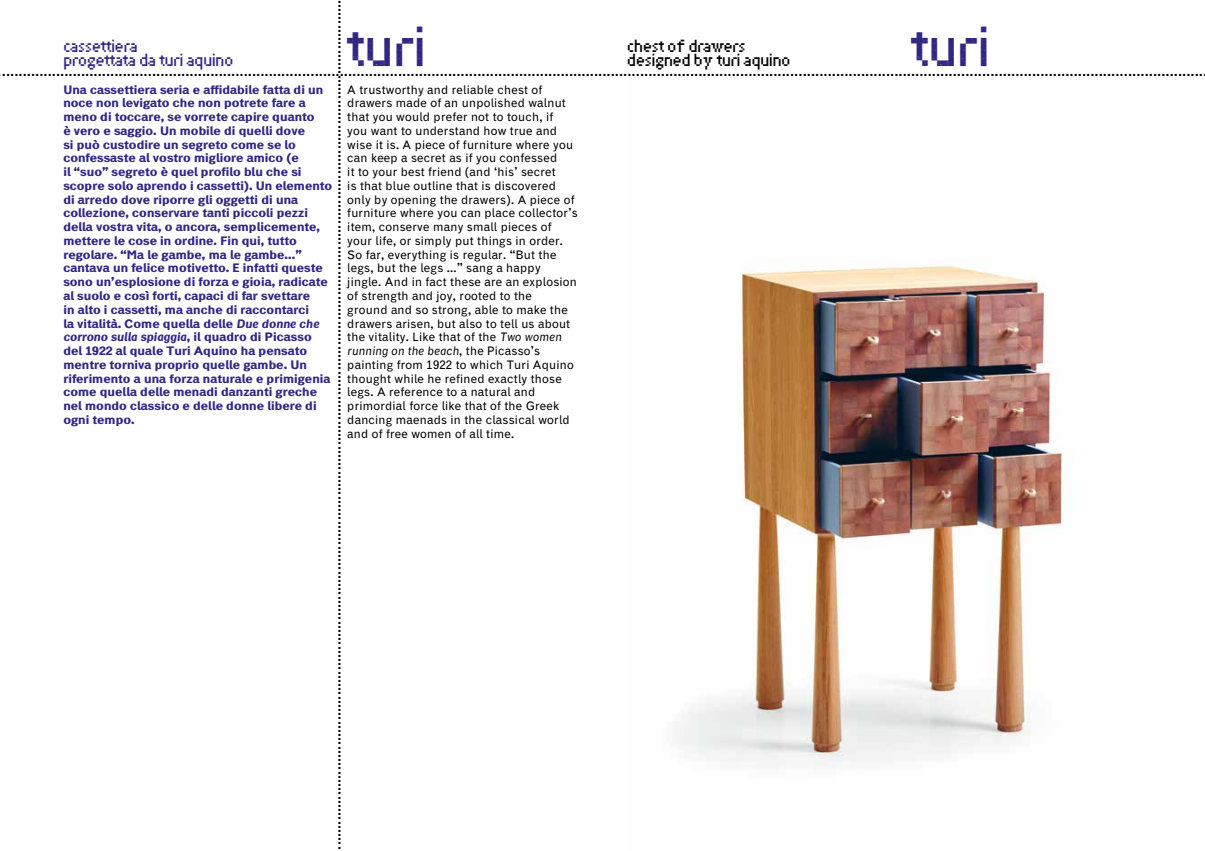
<style>
.page{position:relative;width:1205px;height:851px;background:#fff}
.page>*{position:absolute;margin:0;border:0;box-sizing:border-box;transform-origin:0 0}
.t1{font:40px "DF ABIT";letter-spacing:.02em;color:#312783}
.t2{font:700 15px "Akzidenz Grotesk";color:#000}
.t3{font:700 12.5px/13.8px "DF Dejavu Pro";color:#312783}
.t4{font:12.5px/13.8px "DF Dejavu Pro";letter-spacing:.02em;color:#000}
.t5{font:12.5px/13.8px "DF ABIT";color:#000}
.t6{font:12.5px/13.8px "DF ABIT";color:#312783}
.s1{font-style:italic}
</style>
<div class="page">
<img style="left:677px;top:265px;width:386px;height:501px">
<p class="t2" style="left:338px;top:411px;width:6px">............................................................................................................................................................................................................</p>
<h1 class="t1" style="left:347px;top:15px;width:79px">turi</h1>
<h1 class="t1" style="left:911px;top:15px;width:80px">turi</h1>
<p class="t6" style="left:63px;top:40px;width:171px">cassettiera<br>progettata da turi aquino</p>
<p class="t5" style="left:627px;top:40px;width:165px">chest of drawers designed by turi aquino</p>
<p class="t2" style="left:2px;top:62px;width:1202px">................................................................................................................................................................................................................................................................................................</p>
<p class="t3" style="left:63px;top:83px;width:270px">Una cassettiera seria e affidabile fatta di un noce non levigato che non potrete fare a meno di toccare, se vorrete capire quanto<br>è vero e saggio. Un mobile di quelli dove<br>si può custodire un segreto come se lo confessaste al vostro migliore amico (e<br>il “suo” segreto è quel profilo blu che si scopre solo aprendo i cassetti). Un elemento di arredo dove riporre gli oggetti di una collezione, conservare tanti piccoli pezzi della vostra vita, o ancora, semplicemente, mettere le cose in ordine. Fin qui, tutto regolare. “Ma le gambe, ma le gambe...” cantava un felice motivetto. E infatti queste sono un’esplosione di forza e gioia, radicate al suolo e così forti, capaci di far svettare<br>in alto i cassetti, ma anche di raccontarci<br>la vitalità. Come quella delle <span class="s1">Due donne che corrono sulla spiaggia</span>, il quadro di Picasso del 1922 al quale Turi Aquino ha pensato mentre torniva proprio quelle gambe. Un riferimento a una forza naturale e primigenia come quella delle menadi danzanti greche nel mondo classico e delle donne libere di ogni tempo.</p>
<p class="t4" style="left:347px;top:82px;width:232px">A trustworthy and reliable chest of drawers made of an unpolished walnut that you would prefer not to touch, if<br>you want to understand how true and wise it is. A piece of furniture where you can keep a secret as if you confessed<br>it to your best friend (and ‘his’ secret<br>is that blue outline that is discovered only by opening the drawers). A piece of furniture where you can place collector’s item, conserve many small pieces of your life, or simply put things in order.<br>So far, everything is regular. “But the legs, but the legs ...” sang a happy jingle. And in fact these are an explosion of strength and joy, rooted to the<br>ground and so strong, able to make the drawers arisen, but also to tell us about the vitality. Like that of the <span class="s1">Two women running on the beach</span>, the Picasso’s painting from 1922 to which Turi Aquino thought while he refined exactly those legs. A reference to a natural and primordial force like that of the Greek dancing maenads in the classical world and of free women of all time.</p>
</div>
